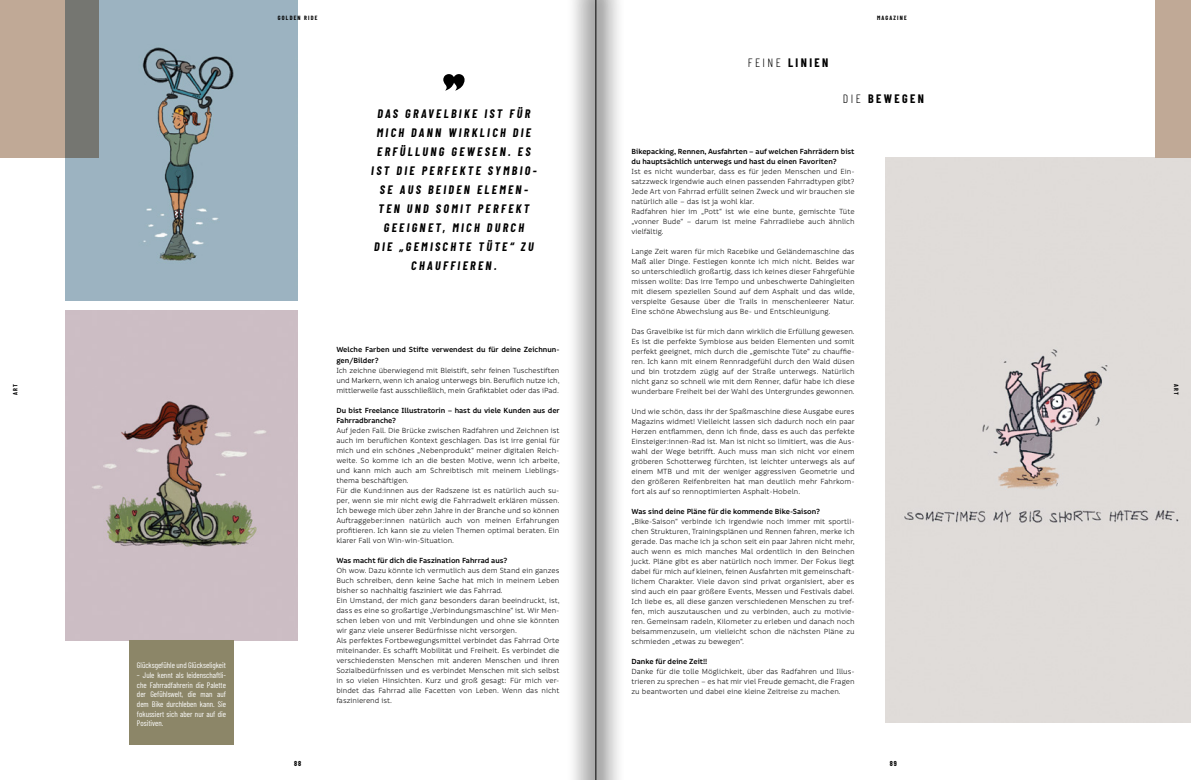
<style>
.page{position:relative;width:1191px;height:780px;background:#fff}
.page>*{position:absolute;margin:0;border:0;box-sizing:border-box;transform-origin:0 0}
.t1{font:italic 700 12px/19px "Barlow Condensed";letter-spacing:.2em;color:#000;text-align:center}
.t2{font:700 12px "Barlow Condensed";letter-spacing:.2em;color:#000}
.t3{font:8px/10px "Informative";color:#000;text-align:justify}
.t4{font:600 8px/10px "Informative";color:#000}
.t5{font:8px/9.6px "Barlow Condensed";color:#fff;text-align:justify}
.t6{font:700 7px "Barlow Condensed";color:#000}
.t7{font:700 6px "Barlow Condensed";letter-spacing:.2em;color:#000}
.s1{font-weight:300}
</style>
<div class="page">
<div style="left:885px;top:158px;width:306px;height:565px;background:#e0dcd9"></div>
<img style="left:65px;top:311px;width:233px;height:329px">
<img style="left:66px;top:0;width:232px;height:301px">
<div style="left:1155px;top:0;width:36px;height:158px;background:#c0a996"></div>
<svg style="left:0;top:0;width:99px;height:158px;background:#a79889"></svg>
<svg style="left:443px;top:74px;width:21px;height:17px"></svg>
<div style="left:129px;top:640px;width:105px;height:105px;background:#8c8668"></div>
<div style="left:566px;top:0;width:59px;height:780px;background:#000;opacity:.76"></div>
<hr style="left:595px;top:0;width:1px;height:780px;background:#000">
<p class="t7" style="left:11px;top:395px;width:12px;rotate:-90deg">ART</p>
<p class="t5" style="left:137px;top:660px;width:91px">Glücksgefühle und Glückseligkeit</p>
<p class="t5" style="left:137px;top:669px;width:91px">– Jule kennt als leidenschaftli&shy;che Fahrradfahrerin die Palette der Gefühlswelt, die man auf dem Bike durchleben kann. Sie fokussiert sich aber nur auf die Positiven.</p>
<p class="t7" style="left:278px;top:14px;width:41px">GOLDEN RIDE</p>
<h1 class="t1" style="left:371px;top:103px;width:167px">DAS GRAVELBIKE IST FÜR<br>MICH DANN WIRKLICH DIE<br>ERFÜLLUNG GEWESEN. ES<br>IST DIE PERFEKTE SYMBIO-<br>SE AUS BEIDEN ELEMEN-<br>TEN UND SOMIT PERFEKT<br>GEEIGNET, MICH DURCH<br>DIE „GEMISCHTE TÜTE“ ZU<br>CHAUFFIEREN.</h1>
<p class="t4" style="left:336px;top:345px;width:225px">Welche Farben und Stifte verwendest du für deine Zeichnun&shy;gen/Bilder?</p>
<p class="t3" style="left:336px;top:365px;width:225px">Ich zeichne überwiegend mit Bleistift, sehr feinen Tuschestiften und Markern, wenn ich analog unterwegs bin. Beruflich nutze ich, mittlerweile fast ausschließlich, mein Grafiktablet oder das iPad.</p>
<p class="t4" style="left:336px;top:405px;width:225px">Du bist Freelance Illustratorin – hast du viele Kunden aus der<br>Fahrradbranche?</p>
<p class="t3" style="left:336px;top:425px;width:225px;text-align:left">Auf jeden Fall. Die Brücke zwischen Radfahren und Zeichnen ist auch im beruflichen Kontext geschlagen. Das ist irre genial für mich und ein schönes „Nebenprodukt“ meiner digitalen Reich&shy;weite. So komme ich an die besten Motive, wenn ich arbeite, und kann mich auch am Schreibtisch mit meinem Lieblings&shy;thema beschäftigen.<br>Für die Kund:innen aus der Radszene ist es natürlich auch su&shy;per, wenn sie mir nicht ewig die Fahrradwelt erklären müssen.<br>Ich bewege mich über zehn Jahre in der Branche und so können Auftraggeber:innen natürlich auch von meinen Erfahrungen profitieren. Ich kann sie zu vielen Themen optimal beraten. Ein klarer Fall von Win-win-Situation.</p>
<p class="t4" style="left:336px;top:555px;width:172px">Was macht für dich die Faszination Fahrrad aus?</p>
<p class="t3" style="left:336px;top:565px;width:225px;text-align:left">Oh wow. Dazu könnte ich vermutlich aus dem Stand ein ganzes Buch schreiben, denn keine Sache hat mich in meinem Leben bisher so nachhaltig fasziniert wie das Fahrrad.<br>Ein Umstand, der mich ganz besonders daran beeindruckt, ist, dass es eine so großartige „Verbindungsmaschine“ ist. Wir Men&shy;schen leben von und mit Verbindungen und ohne sie könnten wir ganz viele unserer Bedürfnisse nicht versorgen.<br>Als perfektes Fortbewegungsmittel verbindet das Fahrrad Orte miteinander. Es schafft Mobilität und Freiheit. Es verbindet die verschiedensten Menschen mit anderen Menschen und ihren Sozialbedürfnissen und es verbindet Menschen mit sich selbst in so vielen Hinsichten. Kurz und groß gesagt: Für mich ver&shy;bindet das Fahrrad alle Facetten von Leben. Wenn das nicht faszinierend ist.</p>
<h1 class="t2" style="left:748px;top:54px;width:82px"><span class="s1">FEINE</span> LINIEN</h1>
<p class="t7" style="left:877px;top:14px;width:31px">MAGAZINE</p>
<h1 class="t2" style="left:842px;top:90px;width:83px"><span class="s1">DIE</span> BEWEGEN</h1>
<p class="t4" style="left:631px;top:146px;width:225px">Bikepacking, Rennen, Ausfahrten – auf welchen Fahrrädern bist du hauptsächlich unterwegs und hast du einen Favoriten?</p>
<p class="t3" style="left:631px;top:166px;width:225px;text-align:left">Ist es nicht wunderbar, dass es für jeden Menschen und Ein&shy;satzzweck irgendwie auch einen passenden Fahrradtypen gibt?<br>Jede Art von Fahrrad erfüllt seinen Zweck und wir brauchen sie natürlich alle – das ist ja wohl klar.<br>Radfahren hier im „Pott“ ist wie eine bunte, gemischte Tüte „vonner Bude“ – darum ist meine Fahrradliebe auch ähnlich vielfältig.</p>
<p class="t3" style="left:631px;top:246px;width:225px">Lange Zeit waren für mich Racebike und Geländemaschine das Maß aller Dinge. Festlegen konnte ich mich nicht. Beides war so unterschiedlich großartig, dass ich keines dieser Fahrgefühle missen wollte: Das irre Tempo und unbeschwerte Dahingleiten mit diesem speziellen Sound auf dem Asphalt und das wilde, verspielte Gesause über die Trails in menschenleerer Natur.<br>Eine schöne Abwechslung aus Be- und Entschleunigung.</p>
<p class="t3" style="left:631px;top:326px;width:225px">Das Gravelbike ist für mich dann wirklich die Erfüllung gewesen.<br>Es ist die perfekte Symbiose aus beiden Elementen und somit perfekt geeignet, mich durch die „gemischte Tüte“ zu chauffie&shy;ren. Ich kann mit einem Rennradgefühl durch den Wald düsen und bin trotzdem zügig auf der Straße unterwegs. Natürlich nicht ganz so schnell wie mit dem Renner, dafür habe ich diese wunderbare Freiheit bei der Wahl des Untergrundes gewonnen.</p>
<p class="t3" style="left:631px;top:406px;width:225px">Und wie schön, dass ihr der Spaßmaschine diese Ausgabe eures Magazins widmet! Vielleicht lassen sich dadurch noch ein paar Herzen entflammen, denn ich finde, dass es auch das perfekte Einsteiger:innen-Rad ist. Man ist nicht so limitiert, was die Aus&shy;wahl der Wege betrifft. Auch muss man sich nicht vor einem gröberen Schotterweg fürchten, ist leichter unterwegs als auf einem MTB und mit der weniger aggressiven Geometrie und den größeren Reifenbreiten hat man deutlich mehr Fahrkom&shy;fort als auf so rennoptimierten Asphalt-Hobeln.</p>
<p class="t4" style="left:631px;top:506px;width:190px">Was sind deine Pläne für die kommende Bike-Saison?</p>
<p class="t3" style="left:631px;top:516px;width:225px">„Bike-Saison“ verbinde ich irgendwie noch immer mit sportli&shy;chen Strukturen, Trainingsplänen und Rennen fahren, merke ich gerade. Das mache ich ja schon seit ein paar Jahren nicht mehr, auch wenn es mich manches Mal ordentlich in den Beinchen juckt. Pläne gibt es aber natürlich noch immer. Der Fokus liegt dabei für mich auf kleinen, feinen Ausfahrten mit gemeinschaft&shy;lichem Charakter. Viele davon sind privat organisiert, aber es sind auch ein paar größere Events, Messen und Festivals dabei.<br>Ich liebe es, all diese ganzen verschiedenen Menschen zu tref&shy;fen, mich auszutauschen und zu verbinden, auch zu motivie&shy;ren. Gemeinsam radeln, Kilometer zu erleben und danach noch beisammenzusein, um vielleicht schon die nächsten Pläne zu schmieden „etwas zu bewegen“.</p>
<p class="t4" style="left:631px;top:656px;width:77px">Danke für deine Zeit!!</p>
<p class="t3" style="left:631px;top:666px;width:225px">Danke für die tolle Möglichkeit, über das Radfahren und Illus&shy;trieren zu sprechen – es hat mir viel Freude gemacht, die Fragen zu beantworten und dabei eine kleine Zeitreise zu machen.</p>
<p class="t6" style="left:294px;top:758px;width:9px">88</p>
<p class="t6" style="left:889px;top:758px;width:9px">89</p>
<p class="t7" style="left:1180px;top:384px;width:12px;rotate:90deg">ART</p>
</div>
